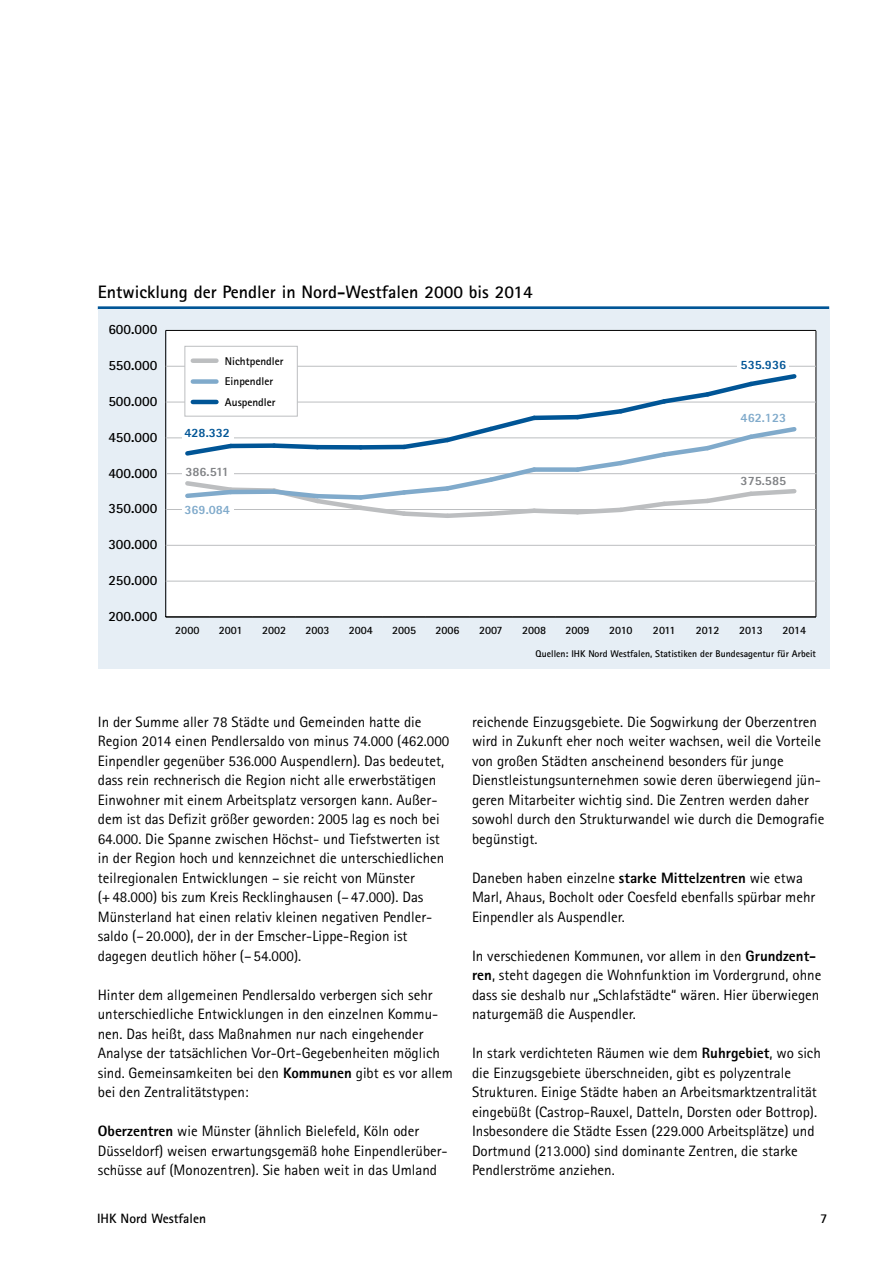
<style>
.page{position:relative;width:893px;height:1263px;background:#fff}
.page>*{position:absolute;margin:0;border:0;box-sizing:border-box;transform-origin:0 0}
.t1{font:700 18px "Rotis Sans Serif";color:#000}
.t2{font:15px/19.5px "Rotis Sans Serif";color:#000}
.t3{font:700 14.1px "Rotis Sans Serif";color:#000}
.t4{font:700 13.5px "Rotis Sans Serif";color:#000}
.t5{font:800 12.75px "Rotis Sans Serif";color:#80aacb}
.t6{font:800 12.75px "Rotis Sans Serif";color:#808285}
.t7{font:800 12.75px "Rotis Sans Serif";color:#005596}
.t8{font:700 11.25px/20.5px "Rotis Sans Serif";color:#000}
.t9{font:700 9.75px "Rotis Sans Serif";color:#000}
.s1{font-weight:800}
</style>
<div class="page">
<hr style="left:98px;top:306px;width:731px;height:3px;background:#005596">
<div style="left:98px;top:309px;width:731px;height:359px;background:#e6eef5"></div>
<div style="left:167px;top:330px;width:649px;height:287px;background:#fff"></div>
<hr style="left:816px;top:331px;width:1px;height:286px;background:#000">
<hr style="left:165px;top:330px;width:1px;height:287px;background:#000">
<hr style="left:166px;top:616px;width:650px;height:1px;background:#000">
<hr style="left:166px;top:581px;width:650px;height:1px;background:#bcbec0">
<hr style="left:166px;top:545px;width:650px;height:1px;background:#bcbec0">
<hr style="left:166px;top:509px;width:650px;height:1px;background:#bcbec0">
<hr style="left:166px;top:473px;width:650px;height:1px;background:#bcbec0">
<hr style="left:166px;top:437px;width:650px;height:1px;background:#bcbec0">
<hr style="left:166px;top:402px;width:650px;height:1px;background:#bcbec0">
<hr style="left:166px;top:366px;width:650px;height:1px;background:#bcbec0">
<hr style="left:166px;top:330px;width:650px;height:1px;background:#000">
<svg style="left:182px;top:374px;width:617px;height:144px"></svg>
<div style="left:184px;top:346px;width:114px;height:70px;background:#fff;border:1px solid #bcbec0"></div>
<hr style="left:193px;top:400px;width:23px;height:4px;background:#005596">
<div style="left:193px;top:379px;width:23px;height:5px;background:#80aacb"></div>
<div style="left:193px;top:358px;width:23px;height:5px;background:#bcbec0"></div>
<div style="left:182px;top:504px;width:52px;height:13px;background:#fff"></div>
<div style="left:182px;top:466px;width:52px;height:14px;background:#fff"></div>
<div style="left:182px;top:427px;width:52px;height:14px;background:#fff"></div>
<div style="left:737px;top:358px;width:52px;height:13px;background:#fff"></div>
<p class="t1" style="left:108px;top:275px;width:434px">Entwicklung der Pendler in Nord-Westfalen 2000 bis 2014</p>
<p class="t1" style="left:98px;top:280px;width:436px">Entwicklung der Pendler in Nord-Westfalen 2000 bis 2014</p>
<p class="t3" style="left:108px;top:321px;width:51px">600.000</p>
<p class="t3" style="left:108px;top:356px;width:51px">550.000</p>
<p class="t3" style="left:108px;top:392px;width:51px">500.000</p>
<p class="t3" style="left:108px;top:428px;width:51px">450.000</p>
<p class="t3" style="left:108px;top:464px;width:51px">400.000</p>
<p class="t3" style="left:108px;top:500px;width:51px">350.000</p>
<p class="t3" style="left:108px;top:535px;width:51px">300.000</p>
<p class="t3" style="left:108px;top:571px;width:51px">250.000</p>
<p class="t3" style="left:108px;top:607px;width:51px">200.000</p>
<p class="t8" style="left:225px;top:350px;width:60px">Nichtpendler<br>Einpendler<br>Auspendler</p>
<p class="t7" style="left:184px;top:425px;width:47px">428.332</p>
<p class="t6" style="left:185px;top:463px;width:45px">386.511</p>
<p class="t5" style="left:184px;top:502px;width:47px">369.084</p>
<p class="t7" style="left:741px;top:357px;width:47px">535.936</p>
<p class="t5" style="left:741px;top:410px;width:47px">462.123</p>
<p class="t6" style="left:741px;top:473px;width:47px">375.585</p>
<p class="t8" style="left:175px;top:620px;width:26px">2000</p>
<p class="t8" style="left:219px;top:620px;width:25px">2001</p>
<p class="t8" style="left:262px;top:620px;width:25px">2002</p>
<p class="t8" style="left:305px;top:620px;width:26px">2003</p>
<p class="t8" style="left:349px;top:620px;width:26px">2004</p>
<p class="t8" style="left:392px;top:620px;width:26px">2005</p>
<p class="t8" style="left:435px;top:620px;width:26px">2006</p>
<p class="t8" style="left:479px;top:620px;width:25px">2007</p>
<p class="t8" style="left:522px;top:620px;width:26px">2008</p>
<p class="t8" style="left:565px;top:620px;width:26px">2009</p>
<p class="t8" style="left:609px;top:620px;width:25px">2010</p>
<p class="t8" style="left:653px;top:620px;width:24px">2011</p>
<p class="t8" style="left:696px;top:620px;width:25px">2012</p>
<p class="t8" style="left:739px;top:620px;width:25px">2013</p>
<p class="t8" style="left:782px;top:620px;width:25px">2014</p>
<p class="t9" style="left:536px;top:647px;width:282px">Quellen: IHK Nord Westfalen, Statistiken der Bundesagentur für Arbeit</p>
<p class="t2" style="left:98px;top:712px;width:353px">In der Summe aller 78 Städte und Gemeinden hatte die Region 2014 einen Pendlersaldo von minus 74.000 (462.000<br>Einpendler gegenüber 536.000 Auspendlern). Das bedeutet, dass rein rechnerisch die Region nicht alle erwerbstätigen Einwohner mit einem Arbeitsplatz versorgen kann. Außer&shy;dem ist das Defizit größer geworden: 2005 lag es noch bei 64.000. Die Spanne zwischen Höchst- und Tiefstwerten ist in der Region hoch und kennzeichnet die unterschiedlichen teilregionalen Entwicklungen – sie reicht von Münster (+48.000) bis zum Kreis Recklinghausen (– 47.000). Das Münsterland hat einen relativ kleinen negativen Pendler&shy;saldo (–20.000), der in der Emscher-Lippe-Region ist dagegen deutlich höher (– 54.000).</p>
<p class="t2" style="left:98px;top:985px;width:357px">Hinter dem allgemeinen Pendlersaldo verbergen sich sehr unterschiedliche Entwicklungen in den einzelnen Kommu&shy;nen. Das heißt, dass Maßnahmen nur nach eingehender Analyse der tatsächlichen Vor-Ort-Gegebenheiten möglich sind. Gemeinsamkeiten bei den <span class="s1">Kommunen</span> gibt es vor allem bei den Zentralitätstypen:</p>
<p class="t2" style="left:98px;top:1121px;width:351px"><span class="s1">Oberzentren</span> wie Münster (ähnlich Bielefeld, Köln oder<br>Düsseldorf) weisen erwartungsgemäß hohe Einpendlerüber&shy;schüsse auf (Monozentren). Sie haben weit in das Umland</p>
<p class="t2" style="left:472px;top:712px;width:354px">reichende Einzugsgebiete. Die Sogwirkung der Oberzentren wird in Zukunft eher noch weiter wachsen, weil die Vorteile von großen Städten anscheinend besonders für junge Dienstleistungsunternehmen sowie deren überwiegend jün&shy;geren Mitarbeiter wichtig sind. Die Zentren werden daher sowohl durch den Strukturwandel wie durch die Demografie begünstigt.</p>
<p class="t2" style="left:472px;top:868px;width:345px">Daneben haben einzelne <span class="s1">starke Mittelzentren</span> wie etwa<br>Marl, Ahaus, Bocholt oder Coesfeld ebenfalls spürbar mehr<br>Einpendler als Auspendler.</p>
<p class="t2" style="left:472px;top:946px;width:351px">In verschiedenen Kommunen, vor allem in den <span class="s1">Grundzent&shy;ren</span>, steht dagegen die Wohnfunktion im Vordergrund, ohne dass sie deshalb nur „Schlafstädte“ wären. Hier überwiegen naturgemäß die Auspendler.</p>
<p class="t2" style="left:472px;top:1043px;width:350px">In stark verdichteten Räumen wie dem <span class="s1">Ruhrgebiet</span>, wo sich die Einzugsgebiete überschneiden, gibt es polyzentrale Strukturen. Einige Städte haben an Arbeitsmarktzentralität eingebüßt (Castrop-Rauxel, Datteln, Dorsten oder Bottrop).<br>Insbesondere die Städte Essen (229.000 Arbeitsplätze) und Dortmund (213.000) sind dominante Zentren, die starke Pendlerströme anziehen.</p>
<p class="t4" style="left:97px;top:1210px;width:110px">IHK Nord Westfalen</p>
<p class="t4" style="left:820px;top:1210px;width:9px">7</p>
</div>
